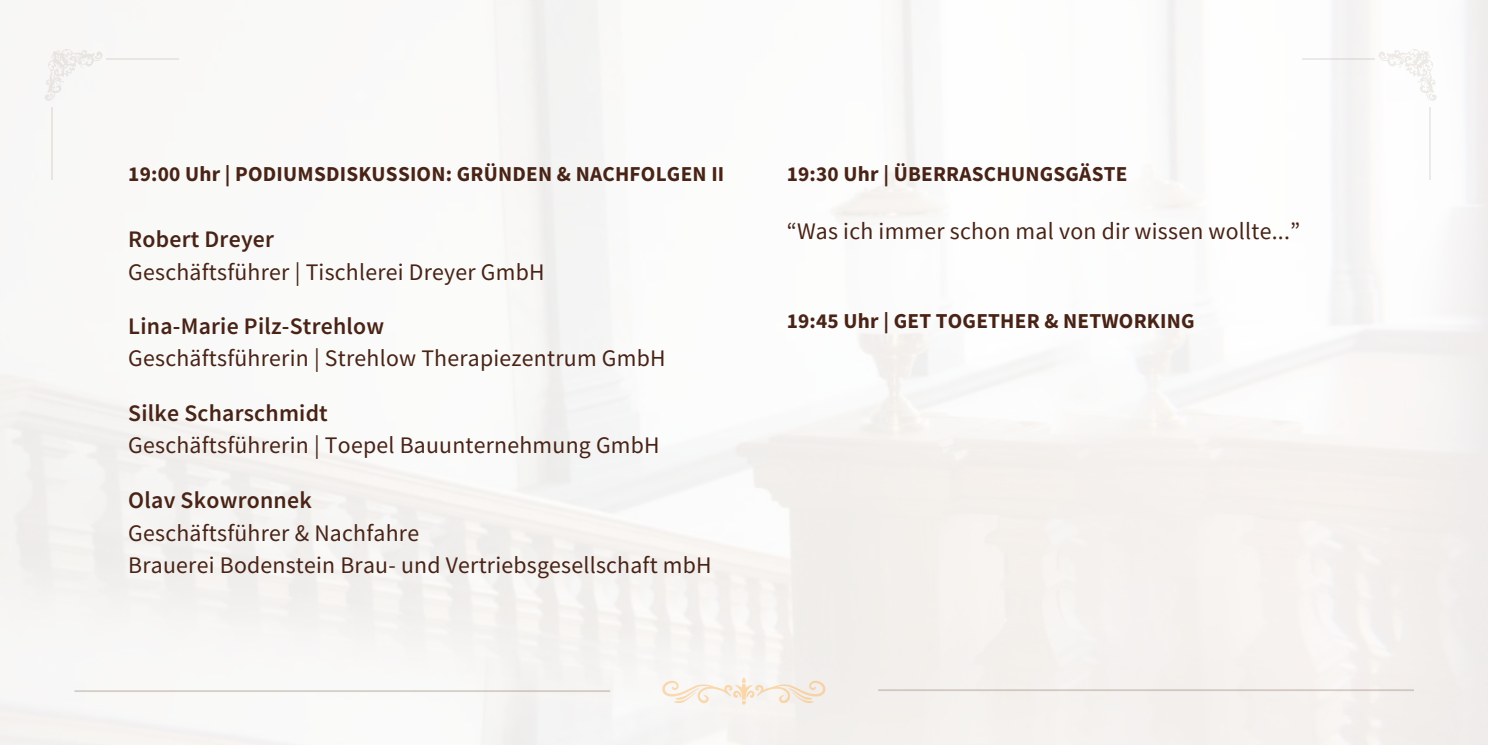
<style>
.page{position:relative;width:1489px;height:745px;background:#fff}
.page>*{position:absolute;margin:0;border:0;box-sizing:border-box;transform-origin:0 0}
.t1{font:23.75px/32.5px "Source Sans Pro";letter-spacing:.01em;color:#482316}
.t2{font:600 23.75px "Source Sans Pro";letter-spacing:.01em;color:#482316}
.t3{font:700 21.25px "Source Sans Pro";letter-spacing:.01em;color:#482316}
</style>
<div class="page">
<svg style="left:662px;top:677px;width:164px;height:27px"></svg>
<hr style="left:878px;top:689px;width:536px;height:2px;background:#917e69">
<hr style="left:74px;top:690px;width:536px;height:1px;background:#917e69">
<svg style="left:1376px;top:49px;width:61px;height:54px"></svg>
<hr style="left:1429px;top:107px;width:1px;height:73px;background:#917e69">
<hr style="left:1302px;top:58px;width:73px;height:2px;background:#917e69">
<svg style="left:44px;top:49px;width:61px;height:54px"></svg>
<hr style="left:51px;top:107px;width:2px;height:73px;background:#917e69">
<hr style="left:106px;top:58px;width:73px;height:2px;background:#917e69">
<p class="t3" style="left:128px;top:160px;width:597px">19:00 Uhr | PODIUMSDISKUSSION: GRÜNDEN &amp; NACHFOLGEN II</p>
<p class="t3" style="left:787px;top:160px;width:342px">19:30 Uhr | ÜBERRASCHUNGSGÄSTE</p>
<p class="t1" style="left:787px;top:214px;width:515px">&lt;Was ich immer schon mal von dir wissen wollte...=</p>
<p class="t2" style="left:128px;top:223px;width:147px">Robert Dreyer</p>
<p class="t1" style="left:128px;top:255px;width:418px">Geschäftsführer | Tischlerei Dreyer GmbH</p>
<p class="t2" style="left:128px;top:310px;width:257px">Lina-Marie Pilz-Strehlow</p>
<p class="t1" style="left:128px;top:342px;width:539px">Geschäftsführerin | Strehlow Therapiezentrum GmbH</p>
<p class="t2" style="left:128px;top:397px;width:201px">Silke Scharschmidt</p>
<p class="t1" style="left:128px;top:428px;width:533px">Geschäftsführerin | Toepel Bauunternehmung GmbH</p>
<p class="t2" style="left:128px;top:484px;width:185px">Olav Skowronnek</p>
<p class="t1" style="left:128px;top:516px;width:585px">Geschäftsführer &amp; Nachfahre<br>Brauerei Bodenstein Brau- und Vertriebsgesellschaft mbH</p>
<p class="t3" style="left:787px;top:306px;width:409px">19:45 Uhr | GET TOGETHER &amp; NETWORKING</p>
</div>
